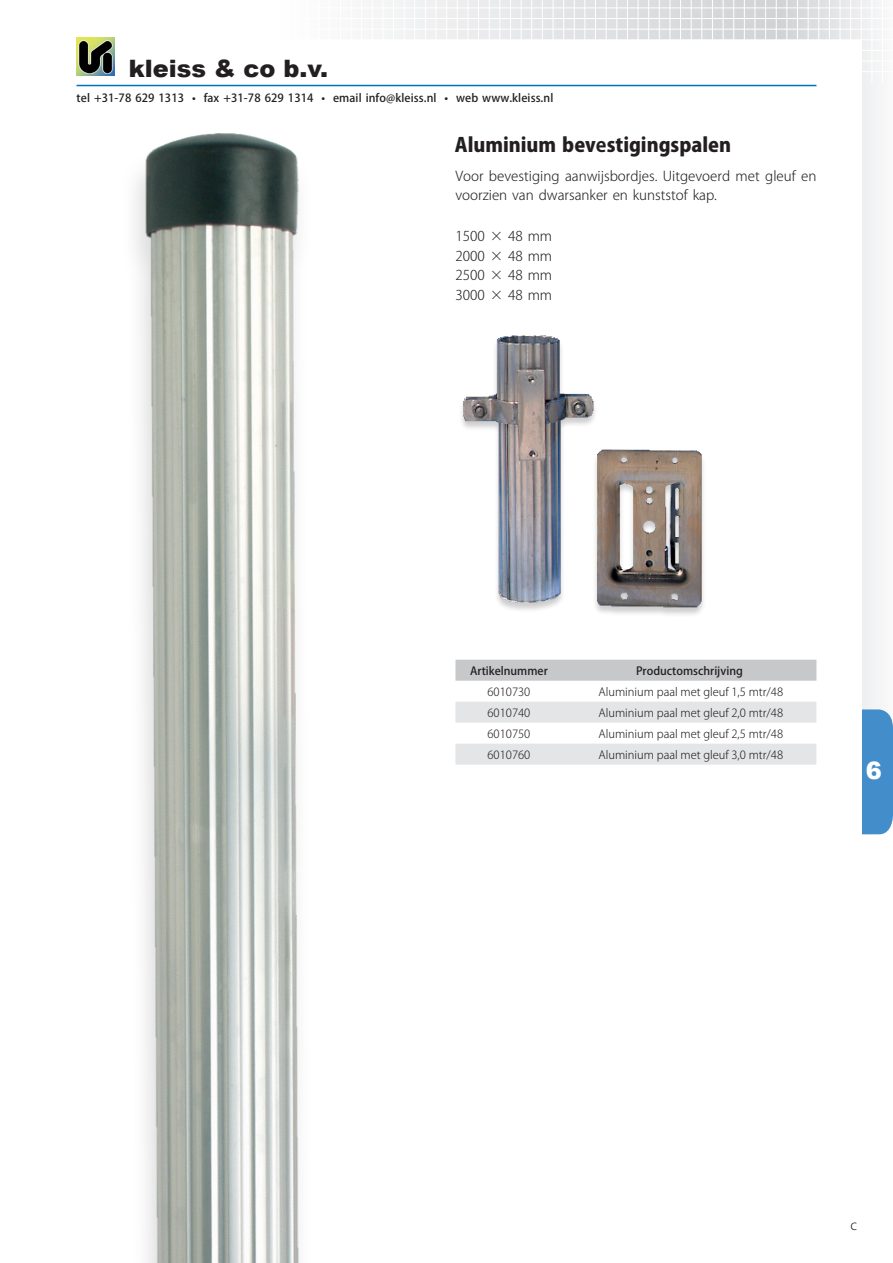
<style>
.page{position:relative;width:893px;height:1263px;background:#fff}
.page>*{position:absolute;margin:0;border:0;box-sizing:border-box;transform-origin:0 0}
.t1{font:900 24px "Arial";color:#231f20}
.t2{font:900 24px "Arial";color:#fff}
.Header_12{font:800 19.5px "Koz Go Pro";color:#231f20}
.Paragraph_Style_1__K{font:300 13.5px/19.5px "Koz Go Pro";color:#231f20}
.t3{font:300 11.25px "Koz Go Pro";color:#231f20}
.t4{font:500 11.25px "Koz Go Pro";letter-spacing:.01em;color:#231f20}
.s1{font-weight:700}
</style>
<div class="page">
<svg style="left:378px;top:0;width:502px;height:709px"></svg>
<hr style="left:818px;top:0;width:1px;height:82px;background:#fff">
<hr style="left:829px;top:0;width:1px;height:82px;background:#fff">
<hr style="left:840px;top:0;width:1px;height:82px;background:#fff">
<hr style="left:850px;top:0;width:1px;height:82px;background:#fff">
<hr style="left:861px;top:0;width:1px;height:82px;background:#fff">
<hr style="left:871px;top:0;width:1px;height:82px;background:#fff">
<hr style="left:808px;top:0;width:1px;height:82px;background:#fff">
<hr style="left:797px;top:0;width:1px;height:82px;background:#fff">
<hr style="left:786px;top:0;width:1px;height:82px;background:#fff">
<hr style="left:776px;top:0;width:1px;height:82px;background:#fff">
<hr style="left:765px;top:0;width:1px;height:82px;background:#fff">
<hr style="left:755px;top:0;width:1px;height:82px;background:#fff">
<hr style="left:744px;top:0;width:1px;height:82px;background:#fff">
<hr style="left:733px;top:0;width:1px;height:82px;background:#fff">
<hr style="left:723px;top:0;width:1px;height:82px;background:#fff">
<hr style="left:712px;top:0;width:1px;height:82px;background:#fff">
<hr style="left:701px;top:0;width:1px;height:82px;background:#fff">
<hr style="left:691px;top:0;width:1px;height:82px;background:#fff">
<hr style="left:680px;top:0;width:1px;height:82px;background:#fff">
<hr style="left:670px;top:0;width:1px;height:82px;background:#fff">
<hr style="left:659px;top:0;width:1px;height:82px;background:#fff">
<hr style="left:648px;top:0;width:1px;height:82px;background:#fff">
<hr style="left:638px;top:0;width:1px;height:82px;background:#fff">
<hr style="left:627px;top:0;width:1px;height:82px;background:#fff">
<hr style="left:616px;top:0;width:1px;height:82px;background:#fff">
<hr style="left:606px;top:0;width:1px;height:82px;background:#fff">
<hr style="left:595px;top:0;width:1px;height:82px;background:#fff">
<hr style="left:584px;top:0;width:1px;height:82px;background:#fff">
<hr style="left:574px;top:0;width:1px;height:82px;background:#fff">
<hr style="left:563px;top:0;width:1px;height:82px;background:#fff">
<hr style="left:553px;top:0;width:1px;height:82px;background:#fff">
<hr style="left:542px;top:0;width:1px;height:82px;background:#fff">
<hr style="left:531px;top:0;width:1px;height:82px;background:#fff">
<hr style="left:521px;top:0;width:1px;height:82px;background:#fff">
<hr style="left:510px;top:0;width:1px;height:82px;background:#fff">
<hr style="left:499px;top:0;width:1px;height:82px;background:#fff">
<hr style="left:489px;top:0;width:1px;height:82px;background:#fff">
<hr style="left:478px;top:0;width:1px;height:82px;background:#fff">
<hr style="left:468px;top:0;width:1px;height:82px;background:#fff">
<hr style="left:457px;top:0;width:1px;height:82px;background:#fff">
<hr style="left:446px;top:0;width:1px;height:82px;background:#fff">
<hr style="left:436px;top:0;width:1px;height:82px;background:#fff">
<hr style="left:425px;top:0;width:1px;height:82px;background:#fff">
<hr style="left:414px;top:0;width:1px;height:76px;background:#fff">
<hr style="left:404px;top:0;width:1px;height:76px;background:#fff">
<hr style="left:393px;top:0;width:1px;height:76px;background:#fff">
<hr style="left:383px;top:0;width:1px;height:76px;background:#fff">
<hr style="left:68px;top:71px;width:825px;height:1px;background:#fff">
<hr style="left:68px;top:61px;width:825px;height:1px;background:#fff">
<hr style="left:68px;top:50px;width:825px;height:1px;background:#fff">
<hr style="left:68px;top:39px;width:825px;height:1px;background:#fff">
<hr style="left:68px;top:29px;width:825px;height:1px;background:#fff">
<hr style="left:68px;top:18px;width:825px;height:1px;background:#fff">
<hr style="left:68px;top:8px;width:825px;height:1px;background:#fff">
<div style="left:862px;top:709px;width:31px;height:125px;background:#448dcb"></div>
<div style="left:64px;top:40px;width:797px;height:1223px;background:#fff"></div>
<hr style="left:77px;top:85px;width:739px;height:1px;background:#0072bc">
<img style="left:77px;top:38px;width:38px;height:38px">
<img style="left:458px;top:335px;width:268px;height:325px">
<img style="left:135px;top:133px;width:164px;height:1129px">
<div style="left:455px;top:660px;width:361px;height:21px;background:#c7c8ca"></div>
<svg style="left:455px;top:702px;width:361px;height:63px"></svg>
<h1 class="t1" style="left:129px;top:51px;width:201px">kleiss &amp; co b.v.</h1>
<p class="t4" style="left:77px;top:91px;width:478px">tel +31-78 629 1313 • fax +31-78 629 1314 • email info@kleiss.nl • web www.kleiss.nl</p>
<p class="Header_12" style="left:455px;top:132px;width:278px">Aluminium bev<span class="s1">e</span>stigingspalen</p>
<p class="Paragraph_Style_1__K" style="left:455px;top:166px;width:362px">Voor bevestiging aanwijsbordjes. Uitgevoerd met gleuf en voorzien van dwarsanker en kunststof kap.</p>
<p class="Paragraph_Style_1__K" style="left:455px;top:227px;width:98px">1500 × 48 mm</p>
<p class="Paragraph_Style_1__K" style="left:455px;top:246px;width:98px">2000 × 48 mm</p>
<p class="Paragraph_Style_1__K" style="left:455px;top:266px;width:98px">2500 × 48 mm</p>
<p class="Paragraph_Style_1__K" style="left:455px;top:285px;width:98px">3000 × 48 mm</p>
<p class="t4" style="left:470px;top:663px;width:79px">Artikelnummer</p>
<p class="t4" style="left:636px;top:663px;width:108px">Productomschrijving</p>
<p class="t3" style="left:487px;top:684px;width:44px">6010730</p>
<p class="t3" style="left:598px;top:684px;width:186px">Aluminium paal met gleuf 1,5 mtr/48</p>
<p class="t3" style="left:487px;top:705px;width:44px">6010740</p>
<p class="t3" style="left:598px;top:705px;width:186px">Aluminium paal met gleuf 2,0 mtr/48</p>
<p class="t3" style="left:487px;top:726px;width:44px">6010750</p>
<p class="t3" style="left:598px;top:726px;width:186px">Aluminium paal met gleuf 2,5 mtr/48</p>
<p class="t3" style="left:487px;top:747px;width:44px">6010760</p>
<p class="t3" style="left:598px;top:747px;width:186px">Aluminium paal met gleuf 3,0 mtr/48</p>
<h1 class="t2" style="left:866px;top:753px;width:18px">6</h1>
<p class="Paragraph_Style_1__K" style="left:850px;top:1215px;width:8px">c</p>
</div>
